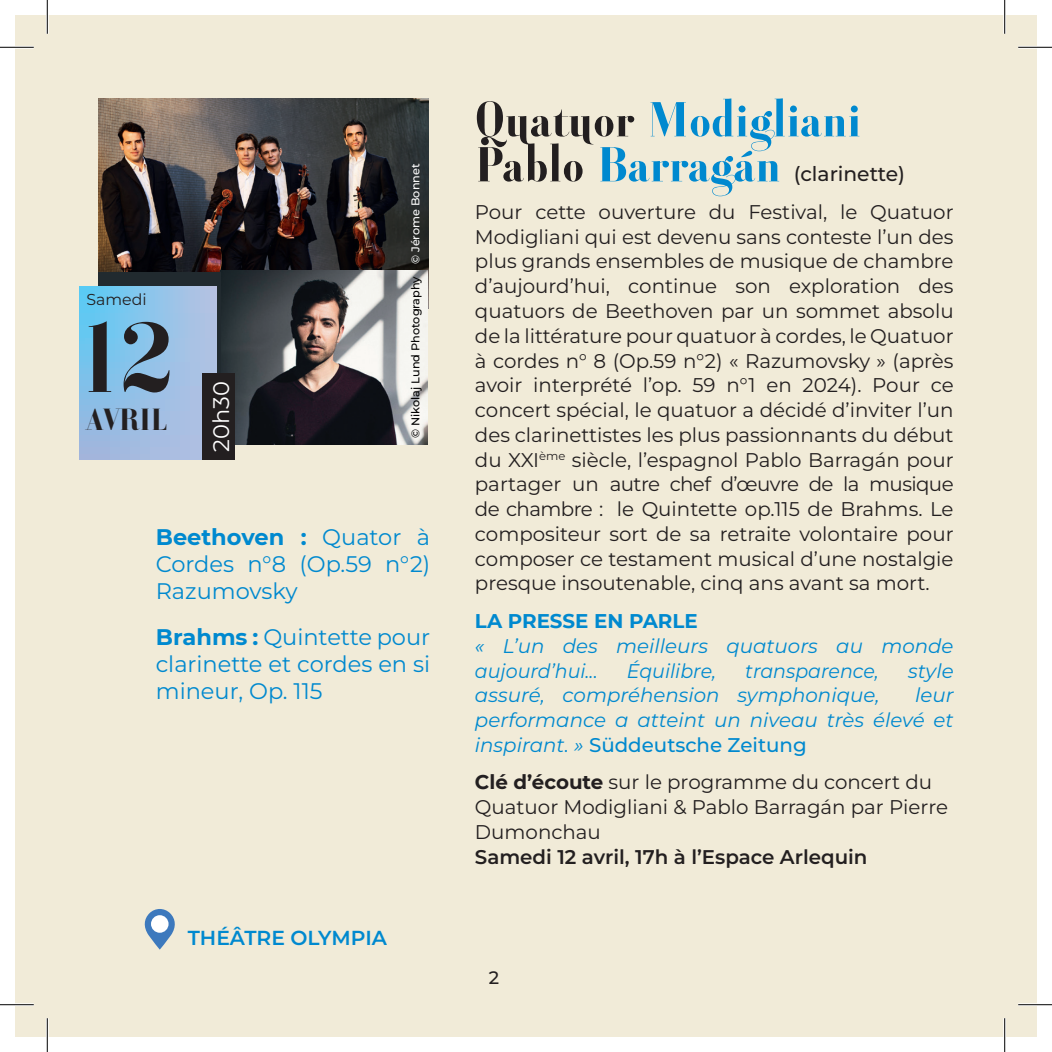
<style>
.page{position:relative;width:1052px;height:1052px;background:#fff}
.page>*{position:absolute;margin:0;border:0;box-sizing:border-box;transform-origin:0 0}
.t1{font:112.5px "Decize";color:#231f20}
.t2{font:54px/45px "Decize";color:#0089cf}
.t3{font:33.75px "Decize";color:#231f20}
.t4{font:22.5px/27px "Montserrat";color:#0089cf;text-align:justify}
.t5{font:22.5px "Montserrat";color:#fff}
.t6{font:600 20.25px "Montserrat";color:#0089cf}
.t7{font:500 20.25px "Montserrat";color:#231f20}
.t8{font:19.8px/24.8px "Montserrat";color:#231f20;text-align:justify}
.t9{font:italic 19.8px/24.8px "Montserrat";color:#0089cf}
.t10{font:600 19.8px "Montserrat";color:#231f20}
.t11{font:italic 19.8px "Montserrat";color:#0089cf;scale:.96 1}
.t12{font:700 19.8px "Montserrat";color:#0089cf}
.t13{font:500 18px "Montserrat";color:#231f20}
.t14{font:15.75px "Montserrat";color:#231f20}
.t15{font:500 11.25px "Montserrat";color:#000}
.t16{font:500 11.25px "Montserrat";color:#fff}
.s1{font-weight:700}
.s2{color:#231f20}
.s3{font-weight:500;font-style:normal}
</style>
<div class="page">
<div style="left:15px;top:15px;width:989px;height:1021px;background:#f1ebd8"></div>
<div style="left:1004px;top:15px;width:32px;height:1021px;background:#f1ebd8"></div>
<img style="left:98px;top:98px;width:330px;height:174px">
<img style="left:220px;top:270px;width:208px;height:174px">
<div style="left:98px;top:272px;width:122px;height:171px;background:#212a2f"></div>
<svg style="left:79px;top:286px;width:137px;height:173px;background:#93c1e7"></svg>
<div style="left:202px;top:373px;width:32px;height:86px;background:#231f20"></div>
<svg style="left:144px;top:909px;width:31px;height:40px"></svg>
<div style="left:151px;top:914px;width:17px;height:18px;background:#fff;border-radius:50%"></div>
<hr style="left:0;top:46px;width:34px;height:3px;background:#fff">
<hr style="left:1017px;top:46px;width:34px;height:3px;background:#fff">
<hr style="left:0;top:1003px;width:34px;height:2px;background:#fff">
<hr style="left:1017px;top:1003px;width:34px;height:2px;background:#fff">
<hr style="left:46px;top:0;width:3px;height:34px;background:#fff">
<hr style="left:46px;top:1017px;width:3px;height:34px;background:#fff">
<hr style="left:1003px;top:0;width:2px;height:34px;background:#fff">
<hr style="left:1003px;top:1017px;width:2px;height:34px;background:#fff">
<hr style="left:0;top:47px;width:34px;height:1px;background:#000">
<hr style="left:1017px;top:47px;width:34px;height:1px;background:#000">
<hr style="left:0;top:1004px;width:34px;height:1px;background:#000">
<hr style="left:1017px;top:1004px;width:34px;height:1px;background:#000">
<hr style="left:47px;top:0;width:1px;height:34px;background:#000">
<hr style="left:47px;top:1017px;width:1px;height:34px;background:#000">
<hr style="left:1004px;top:0;width:1px;height:34px;background:#000">
<hr style="left:1004px;top:1017px;width:1px;height:34px;background:#000">
<p class="t14" style="left:86px;top:289px;width:62px">Samedi</p>
<h1 class="t1" style="left:81px;top:305px;width:95px">12</h1>
<h3 class="t3" style="left:86px;top:404px;width:82px">AVRIL</h3>
<p class="t5" style="left:206px;top:451px;width:72px;rotate:-90deg">20h30</p>
<p class="t16" style="left:408px;top:264px;width:102px;rotate:-90deg">© Jérome Bonnet</p>
<p class="t15" style="left:408px;top:438px;width:163px;rotate:-90deg">© Nikolaj Lund Photography</p>
<p class="t4" style="left:156px;top:522px;width:276px"><span class="s1">Beethoven :</span> Quator à Cordes n°8 (Op.59 n°2)<br>Razumovsky</p>
<p class="t4" style="left:156px;top:622px;width:276px"><span class="s1">Brahms :</span> Quintette pour clarinette et cordes en si mineur, Op. 115</p>
<p class="t6" style="left:188px;top:923px;width:201px">THÉÂTRE OLYMPIA</p>
<h2 class="t2" style="left:475px;top:101px;width:388px"><span class="s2">Quatuor</span> Modigliani<br><span class="s2">Pablo</span> Barragán</h2>
<p class="t7" style="left:793px;top:161px;width:113px">(clarinette)</p>
<p class="t8" style="left:475px;top:199px;width:480px">Pour cette ouverture du Festival, le Quatuor Modigliani qui est devenu sans conteste l’un des plus grands ensembles de musique de chambre d’aujourd’hui, continue son exploration des quatuors de Beethoven par un sommet absolu de la littérature pour quatuor à cordes, le Quatuor à cordes n° 8 (Op.59 n°2) « Razumovsky » (après avoir interprété l’op. 59 n°1 en 2024). Pour ce concert spécial, le quatuor a décidé d’inviter l’un des clarinettistes les plus passionnants du début du XXI<sup>ème</sup> siècle, l’espagnol Pablo Barragán pour partager un autre chef d’œuvre de la musique de chambre : le Quintette op.115 de Brahms. Le compositeur sort de sa retraite volontaire pour composer ce testament musical d’une nostalgie presque insoutenable, cinq ans avant sa mort.</p>
<p class="t12" style="left:475px;top:606px;width:224px">LA PRESSE EN PARLE</p>
<p class="t9" style="left:475px;top:632px;width:480px">« L’un des meilleurs quatuors au monde aujourd’hui...</p>
<p class="t11" style="left:626px;top:657px;width:95px">Équilibre,</p>
<p class="t11" style="left:745px;top:657px;width:141px">transparence,</p>
<p class="t9" style="left:907px;top:657px;width:47px">style</p>
<p class="t9" style="left:475px;top:682px;width:406px">assuré, compréhension symphonique,</p>
<p class="t9" style="left:475px;top:682px;width:480px;text-align:justify;text-indent:440px">leur performance a atteint un niveau très élevé et inspirant. » <span class="s3">Süddeutsche Zeitung</span></p>
<p class="t8" style="left:475px;top:769px;width:474px;text-align:left"><span class="s1">Clé d’écoute</span> sur le programme du concert du<br>Quatuor Modigliani &amp; Pablo Barragán par Pierre<br>Dumonchau</p>
<p class="t10" style="left:475px;top:843px;width:394px">Samedi 12 avril, 17h à l’Espace Arlequin</p>
<p class="t13" style="left:489px;top:965px;width:12px">2</p>
</div>
